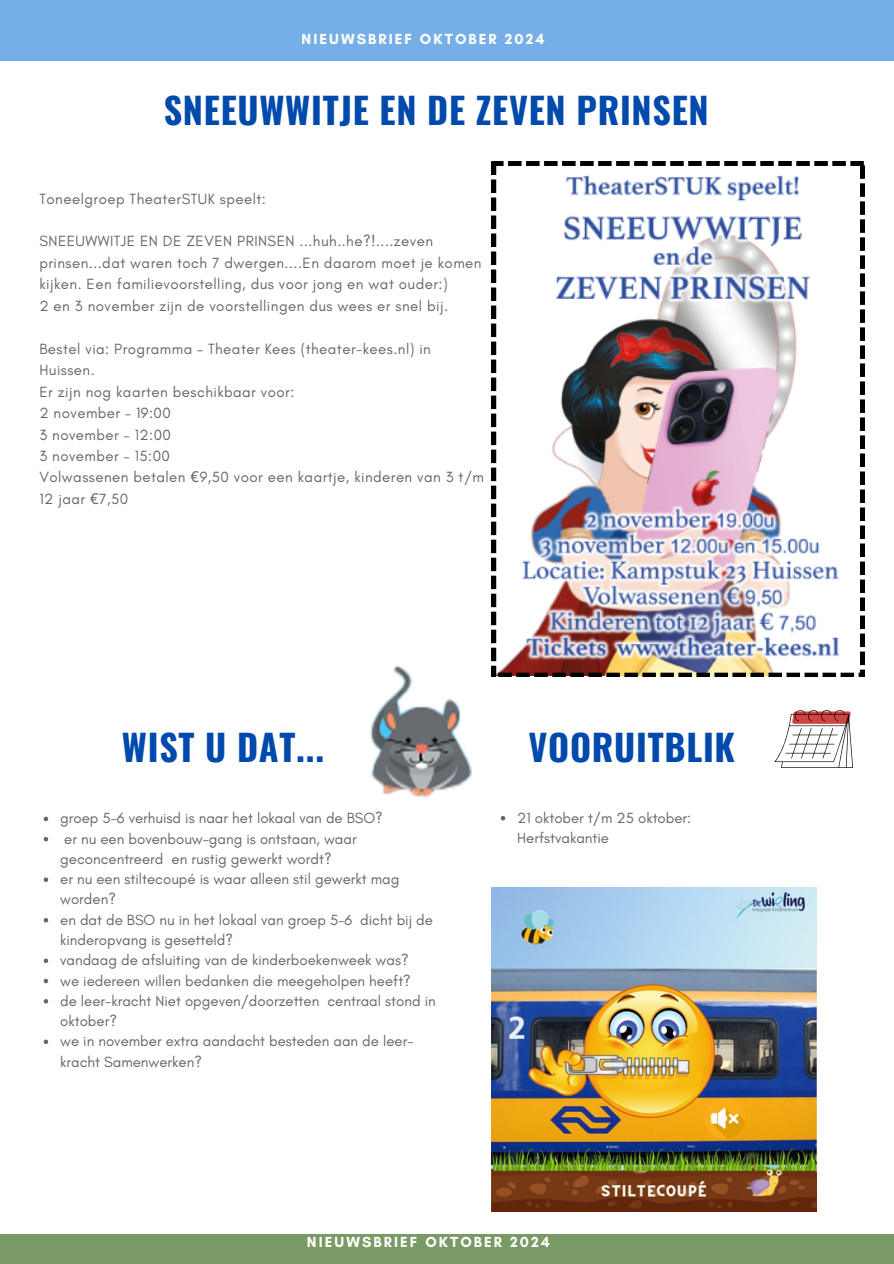
<style>
.page{position:relative;width:894px;height:1264px;background:#fff}
.page>*{position:absolute;margin:0;border:0;box-sizing:border-box;transform-origin:0 0}
.t1{font:700 36px "Oswald";letter-spacing:.02em;color:#004aad}
.t2{font:15px/20.2px "Glacial Indifference";color:#666}
.t3{font:15px/21.5px "Glacial Indifference";letter-spacing:.03em;color:#666}
.t4{font:700 14.85px "Glacial Indifference";letter-spacing:.14em;color:#fffff9}
.s1{font-family:"Noto Sans"}
</style>
<div class="page">
<div style="left:0;top:0;width:893px;height:60px;background:#76afe8"></div>
<div style="left:0;top:1234px;width:893px;height:29px;background:#799967"></div>
<img style="left:370px;top:665px;width:102px;height:134px">
<svg style="left:774px;top:710px;width:78px;height:58px"></svg>
<img style="left:491px;top:887px;width:324px;height:324px">
<svg style="left:500px;top:816px;width:5px;height:4px"></svg>
<svg style="left:44px;top:816px;width:4px;height:5px"></svg>
<svg style="left:44px;top:837px;width:4px;height:4px"></svg>
<svg style="left:44px;top:877px;width:4px;height:5px"></svg>
<svg style="left:44px;top:918px;width:4px;height:4px"></svg>
<svg style="left:44px;top:958px;width:4px;height:5px"></svg>
<svg style="left:44px;top:978px;width:4px;height:5px"></svg>
<svg style="left:44px;top:999px;width:4px;height:4px"></svg>
<svg style="left:44px;top:1039px;width:4px;height:5px"></svg>
<img style="left:491px;top:161px;width:373px;height:516px">
<p class="t4" style="left:301px;top:29px;width:244px">NIEUWSBRIEF OKTOBER 2024</p>
<p class="t1" style="left:164px;top:82px;width:546px">SNEEUWWITJE EN DE ZEVEN PRINSEN</p>
<p class="t3" style="left:39px;top:187px;width:228px">Toneelgroep TheaterSTUK speelt:</p>
<h1 class="t3" style="left:39px;top:230px;width:395px">SNEEUWWITJE EN DE ZEVEN PRINSEN ...huh..he?!....zeven</h1>
<h1 class="t3" style="left:39px;top:252px;width:443px">prinsen...dat waren toch 7 dwergen....En daarom moet je komen</h1>
<p class="t3" style="left:39px;top:273px;width:409px">kijken. Een familievoorstelling, dus voor jong en wat ouder:)</p>
<p class="t3" style="left:39px;top:295px;width:410px">2 en 3 november zijn de voorstellingen dus wees er snel bij.</p>
<p class="t3" style="left:39px;top:338px;width:393px">Bestel via: Programma – Theater Kees (theater-kees.nl) in<br>Huissen.</p>
<p class="t3" style="left:39px;top:380px;width:256px">Er zijn nog kaarten beschikbaar voor:</p>
<p class="t3" style="left:39px;top:402px;width:133px">2 november – 19:00</p>
<p class="t3" style="left:39px;top:423px;width:133px">3 november – 12:00</p>
<p class="t3" style="left:39px;top:445px;width:132px">3 november – 15:00</p>
<p class="t3" style="left:39px;top:466px;width:446px">Volwassenen betalen <span class="s1">€</span>9,50 voor een kaartje, kinderen van 3 t/m<br>12 jaar <span class="s1">€</span>7,50</p>
<p class="t1" style="left:122px;top:718px;width:203px">WIST U DAT...</p>
<p class="t1" style="left:528px;top:718px;width:208px">VOORUITBLIK</p>
<p class="t2" style="left:60px;top:808px;width:324px">groep 5-6 verhuisd is naar het lokaal van de BSO?</p>
<p class="t2" style="left:60px;top:828px;width:298px">er nu een bovenbouw-gang is ontstaan, waar geconcentreerd en rustig gewerkt wordt?</p>
<p class="t2" style="left:60px;top:868px;width:341px">er nu een stiltecoupé is waar alleen stil gewerkt mag worden?</p>
<p class="t2" style="left:60px;top:909px;width:374px">en dat de BSO nu in het lokaal van groep 5-6 dicht bij de kinderopvang is gesetteld?</p>
<p class="t2" style="left:60px;top:949px;width:350px">vandaag de afsluiting van de kinderboekenweek was?</p>
<p class="t2" style="left:60px;top:970px;width:352px">we iedereen willen bedanken die meegeholpen heeft?</p>
<p class="t2" style="left:60px;top:990px;width:377px">de leer-kracht Niet opgeven/doorzetten centraal stond in oktober?</p>
<p class="t2" style="left:60px;top:1030px;width:355px">we in november extra aandacht besteden aan de leer&shy;kracht Samenwerken?</p>
<p class="t2" style="left:517px;top:807px;width:175px">21 oktober t/m 25 oktober:<br>Herfstvakantie</p>
<p class="t4" style="left:307px;top:1233px;width:244px">NIEUWSBRIEF OKTOBER 2024</p>
</div>
